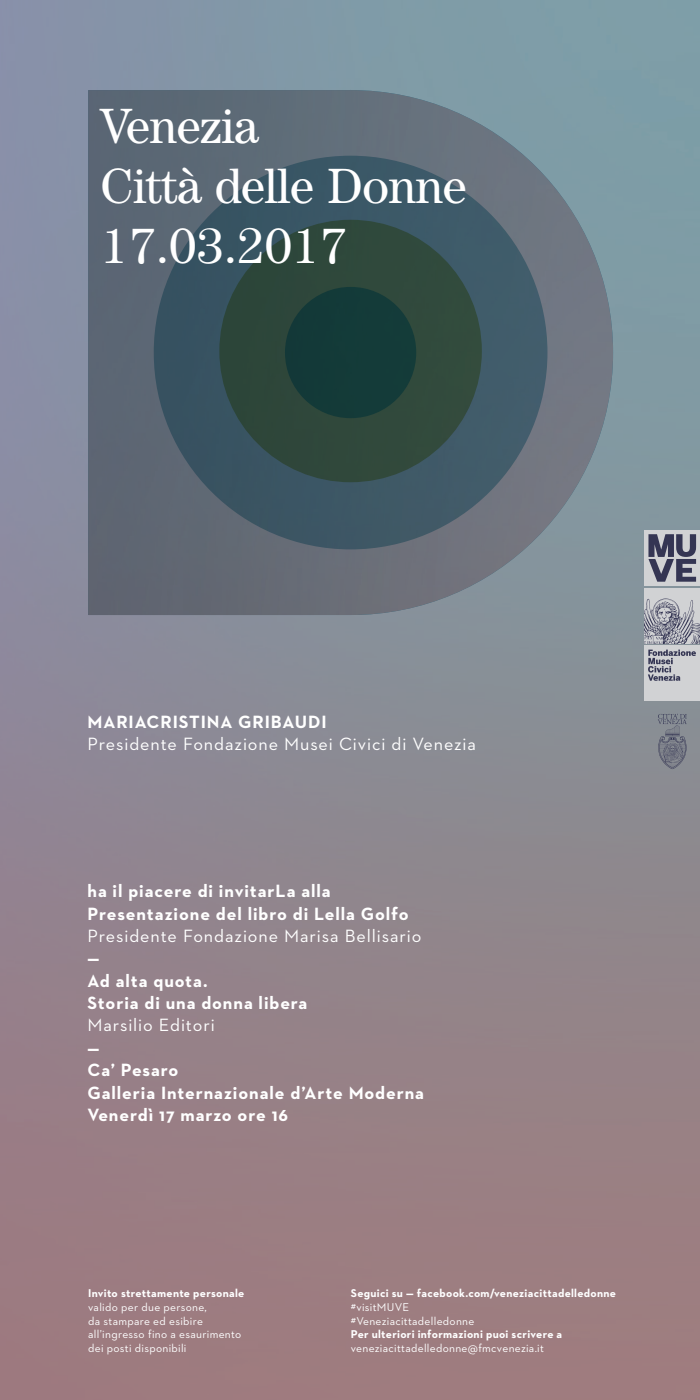
<style>
.page{position:relative;width:700px;height:1400px;background:#fff}
.page>*{position:absolute;margin:0;border:0;box-sizing:border-box;transform-origin:0 0}
.t1{font:49.88px/59.9px "Century IT Cby BT";letter-spacing:-.015em;color:#fff}
.t2{font:700 18.11px/22.4px "Neutraface 2 Text";letter-spacing:.05em;color:#fff}
.t3{font:18.11px "Neutraface 2 Text";letter-spacing:.05em;color:#fff}
.t4{font:11.55px/13.8px "Neutraface 2 Text";letter-spacing:.025em;color:#fff}
.t5{font:700 11.55px "Neutraface 2 Text";letter-spacing:.025em;color:#fff}
</style>
<div class="page">
<img style="left:0;top:0;width:700px;height:1400px">
<div style="left:645px;top:646px;width:55px;height:55px;background:#d1d2d4"></div>
<svg style="left:648px;top:650px;width:48px;height:31px"></svg>
<div style="left:645px;top:530px;width:55px;height:56px;background:#d1d2d4"></div>
<svg style="left:648px;top:534px;width:48px;height:48px"></svg>
<div style="left:645px;top:588px;width:55px;height:55px;background:#d1d2d4"></div>
<svg style="left:645px;top:599px;width:55px;height:44px"></svg>
<svg style="left:658px;top:714px;width:29px;height:55px;background:#767a85"></svg>
<img style="left:88px;top:90px;width:525px;height:525px">
<div style="left:154px;top:156px;width:393px;height:393px;background:#3c5765;border-radius:50%"></div>
<div style="left:219px;top:220px;width:263px;height:262px;background:#30483b;border-radius:50%"></div>
<div style="left:285px;top:287px;width:131px;height:131px;background:#143b39;border-radius:50%"></div>
<h1 class="t1" style="left:101px;top:95px;width:368px">Venezia<br>Città delle Donne<br>17.03.2017</h1>
<p class="t2" style="left:88px;top:710px;width:241px">MARIACRISTINA GRIBAUDI</p>
<p class="t3" style="left:88px;top:733px;width:390px">Presidente Fondazione Musei Civici di Venezia</p>
<p class="t2" style="left:88px;top:880px;width:323px">ha il piacere di invitarLa alla<br>Presentazione del libro di Lella Golfo</p>
<p class="t3" style="left:88px;top:924px;width:335px">Presidente Fondazione Marisa Bellisario</p>
<p class="t2" style="left:88px;top:947px;width:221px">—<br>Ad alta quota.<br>Storia di una donna libera</p>
<p class="t3" style="left:88px;top:1014px;width:129px">Marsilio Editori</p>
<p class="t2" style="left:88px;top:1036px;width:338px">—<br>Ca’ Pesaro<br>Galleria Internazionale d’Arte Moderna<br>Venerdì 17 marzo ore 16</p>
<p class="t5" style="left:88px;top:1286px;width:158px">Invito strettamente personale</p>
<p class="t4" style="left:88px;top:1300px;width:155px">valido per due persone,<br>da stampare ed esibire all’ingresso fino a esaurimento dei posti disponibili</p>
<p class="t5" style="left:351px;top:1286px;width:267px">Seguici su — facebook.com/veneziacittadelledonne</p>
<p class="t4" style="left:351px;top:1300px;width:125px">#visitMUVE #Veneziacittadelledonne</p>
<p class="t5" style="left:351px;top:1327px;width:213px">Per ulteriori informazioni puoi scrivere a</p>
<p class="t4" style="left:351px;top:1341px;width:195px">veneziacittadelledonne@fmcvenezia.it</p>
</div>
